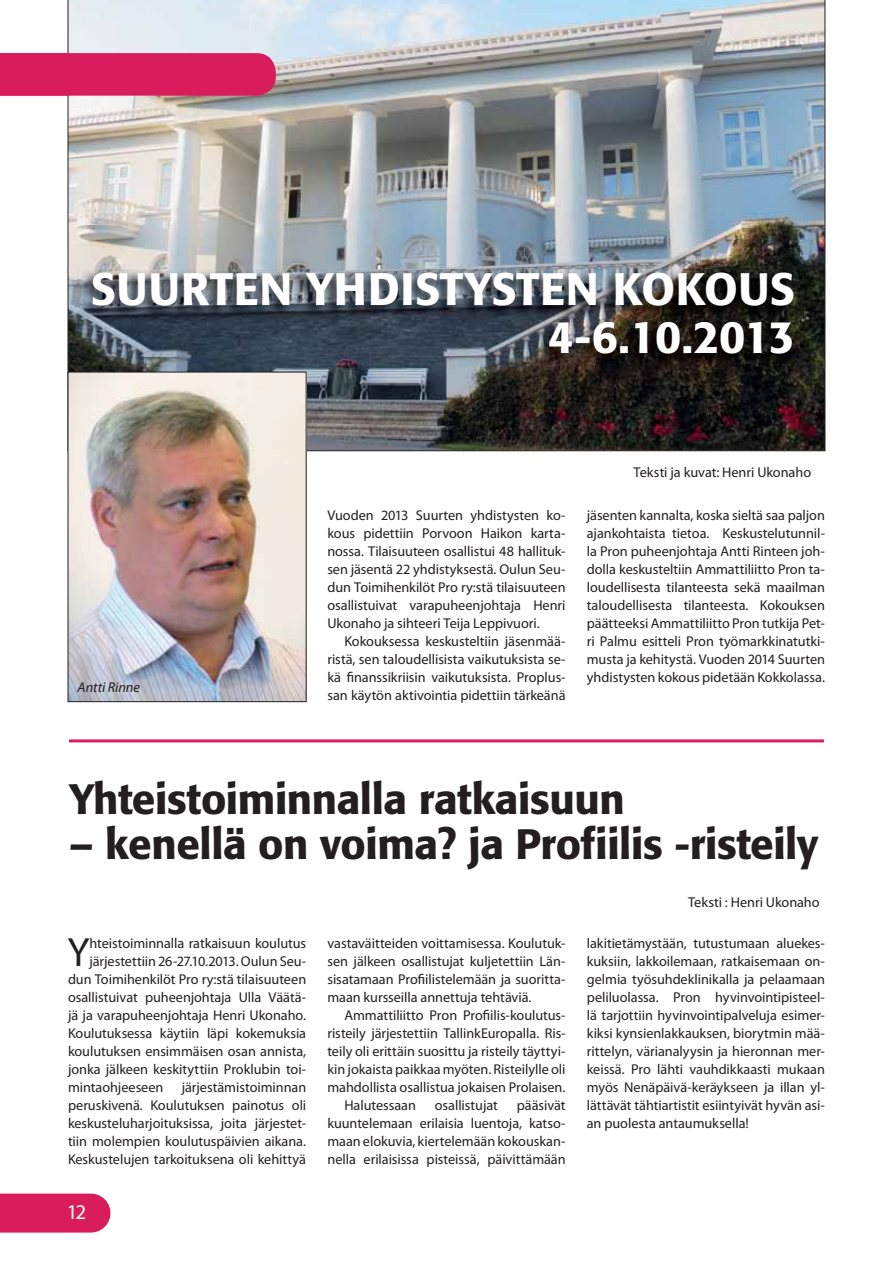
<style>
.page{position:relative;width:893px;height:1263px;background:#fff}
.page>*{position:absolute;margin:0;border:0;box-sizing:border-box;transform-origin:0 0}
.t1{font:500 45px/48px "Formata";letter-spacing:.01em;color:#fff;text-align:right}
.t2{font:500 42px "Formata";letter-spacing:-.01em;color:#231f20}
.t3{font:40.95px "Myriad Pro";color:#231f20}
.t4{font:21px "Myriad Pro";color:#fff}
.t5{font:14.25px/18px "Myriad Pro";letter-spacing:-.005em;color:#231f20;text-align:justify}
.t6{font:italic 14.25px "Myriad Pro";letter-spacing:-.005em;color:#231f20}
</style>
<div class="page">
<div style="left:0;top:1193px;width:91px;height:39px;background:#d91c5c"></div>
<img style="left:68px;top:0;width:757px;height:451px">
<img style="left:78px;top:269px;width:718px;height:99px">
<img style="left:70px;top:374px;width:234px;height:326px">
<div style="left:0;top:53px;width:276px;height:43px;background:#d91c5c"></div>
<hr style="left:69px;top:739px;width:755px;height:3px;background:#d91c5c">
<h1 class="t1" style="left:91px;top:268px;width:706px">SUURTEN YHDISTYSTEN KOKOUS<br>4-6.10.2013</h1>
<p class="t6" style="left:78px;top:679px;width:64px">Antti Rinne</p>
<p class="t5" style="left:327px;top:508px;width:240px">Vuoden 2013 Suurten yhdistysten ko&shy;kous pidettiin Porvoon Haikon karta&shy;nossa. Tilaisuuteen osallistui 48 hallituk&shy;sen jäsentä 22 yhdistyksestä. Oulun Seu&shy;dun Toimihenkilöt Pro ry:stä tilaisuuteen osallistuivat varapuheenjohtaja Henri Ukonaho ja sihteeri Teija Leppivuori.</p>
<p class="t5" style="left:327px;top:633px;width:240px;text-indent:17px">Kokouksessa keskusteltiin jäsenmää&shy;ristä, sen taloudellisista vaikutuksista se&shy;kä finanssikriisin vaikutuksista. Proplus&shy;san käytön aktivointia pidettiin tärkeänä</p>
<p class="t5" style="left:634px;top:465px;width:179px">Teksti ja kuvat: Henri Ukonaho</p>
<p class="t5" style="left:587px;top:507px;width:240px">jäsenten kannalta, koska sieltä saa paljon ajankohtaista tietoa. Keskustelutunnil&shy;la Pron puheenjohtaja Antti Rinteen joh&shy;dolla keskusteltiin Ammattiliitto Pron ta&shy;loudellisesta tilanteesta sekä maailman taloudellisesta tilanteesta. Kokouksen päätteeksi Ammattiliitto Pron tutkija Pet&shy;ri Palmu esitteli Pron työmarkkinatutki&shy;musta ja kehitystä. Vuoden 2014 Suurten yhdistysten kokous pidetään Kokkolassa.</p>
<h2 class="t2" style="left:69px;top:780px;width:557px">Yhteistoiminnalla ratkaisuun</h2>
<h2 class="t2" style="left:69px;top:825px;width:750px">– kenellä on voima? ja Profiilis -risteily</h2>
<h3 class="t3" style="left:67px;top:937px;width:24px">Y</h3>
<p class="t5" style="left:89px;top:936px;width:218px">hteistoiminnalla ratkaisuun koulutus</p>
<p class="t5" style="left:89px;top:954px;width:218px">järjestettiin 26-27.10.2013. Oulun Seu-</p>
<p class="t5" style="left:68px;top:972px;width:240px">dun Toimihenkilöt Pro ry:stä tilaisuuteen</p>
<p class="t5" style="left:68px;top:990px;width:240px">osallistuivat puheenjohtaja Ulla Väätä-</p>
<p class="t5" style="left:68px;top:1008px;width:240px">jä ja varapuheenjohtaja Henri Ukonaho.</p>
<p class="t5" style="left:68px;top:1026px;width:240px">Koulutuksessa käytiin läpi kokemuksia</p>
<p class="t5" style="left:68px;top:1044px;width:240px">koulutuksen ensimmäisen osan annista,</p>
<p class="t5" style="left:68px;top:1062px;width:240px">jonka jälkeen keskityttiin Proklubin toi-</p>
<p class="t5" style="left:68px;top:1080px;width:97px">mintaohjeeseen</p>
<p class="t5" style="left:68px;top:1080px;width:240px;text-indent:114px">järjestämistoiminnan peruskivenä. Koulutuksen painotus oli keskusteluharjoituksissa, joita järjestet&shy;tiin molempien koulutuspäivien aikana.<br>Keskustelujen tarkoituksena oli kehittyä</p>
<h3 class="t4" style="left:67px;top:1204px;width:21px">12</h3>
<p class="t5" style="left:327px;top:936px;width:240px">vastaväitteiden voittamisessa. Koulutuk&shy;sen jälkeen osallistujat kuljetettiin Län&shy;sisatamaan Profiilistelemään ja suoritta&shy;maan kursseilla annettuja tehtäviä.</p>
<p class="t5" style="left:344px;top:1008px;width:223px">Ammattiliitto Pron Profiilis-koulutus-</p>
<p class="t5" style="left:327px;top:1026px;width:240px">risteily järjestettiin TallinkEuropalla. Ris-</p>
<p class="t5" style="left:327px;top:1044px;width:240px">teily oli erittäin suosittu ja risteily täyttyi-</p>
<p class="t5" style="left:327px;top:1062px;width:240px">kin jokaista paikkaa myöten. Risteilylle oli</p>
<p class="t5" style="left:327px;top:1080px;width:240px">mahdollista osallistua jokaisen Prolaisen.</p>
<p class="t5" style="left:344px;top:1098px;width:73px">Halutessaan</p>
<p class="t5" style="left:435px;top:1098px;width:65px">osallistujat</p>
<p class="t5" style="left:327px;top:1098px;width:240px;text-indent:189px">pääsivät kuuntelemaan erilaisia luentoja, katso&shy;maan elokuvia, kiertelemään kokouskan&shy;nella erilaisissa pisteissä, päivittämään</p>
<p class="t5" style="left:688px;top:894px;width:133px">Teksti : Henri Ukonaho</p>
<p class="t5" style="left:587px;top:936px;width:240px">lakitietämystään, tutustumaan aluekes&shy;kuksiin, lakkoilemaan, ratkaisemaan on&shy;gelmia työsuhdeklinikalla ja pelaamaan peliluolassa. Pron hyvinvointipisteel&shy;lä tarjottiin hyvinvointipalveluja esimer&shy;kiksi kynsienlakkauksen, biorytmin mää&shy;rittelyn, värianalyysin ja hieronnan mer&shy;keissä. Pro lähti vauhdikkaasti mukaan myös Nenäpäivä-keräykseen ja illan yl&shy;lättävät tähtiartistit esiintyivät hyvän asi&shy;an puolesta antaumuksella!</p>
</div>
